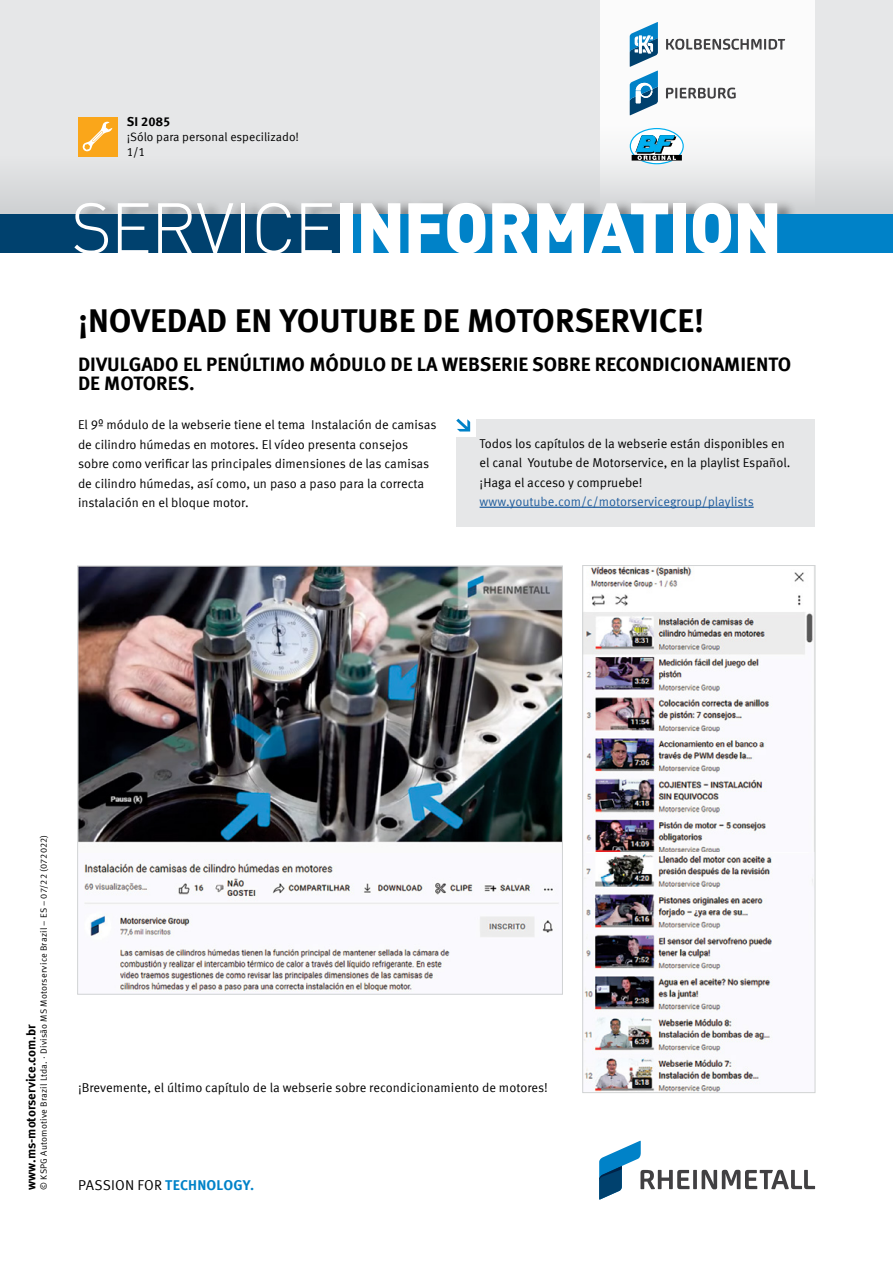
<style>
.page{position:relative;width:893px;height:1263px;background:#fff}
.page>*{position:absolute;margin:0;border:0;box-sizing:border-box;transform-origin:0 0}
.t1{font:900 70.5px "DIN Offc";letter-spacing:-.025em;color:#fff}
.t2{font:700 33px "Meta Offc Pro";color:#000}
.t3{font:700 19.5px/19.5px "Meta Offc Pro";color:#000}
.t4{font:700 14.25px "Meta Offc Pro";letter-spacing:.01em;color:#0082c8}
.t5{font:12.75px/19.5px "Meta Offc Pro Norm";color:#000}
.t6{font:12.75px "Meta Offc Pro Norm";color:#215e9e}
.t7{font:700 12.75px "Meta Offc Pro";color:#000}
.t8{font:12px "Meta Offc Pro Norm";color:#000}
.t9{font:9px "Meta Offc Pro Norm";letter-spacing:.025em;color:#000}
.s1{font-weight:300}
.s2{font-family:"Meta Offc Pro Norm";font-weight:400;color:#000}
</style>
<div class="page">
<div style="left:0;top:0;width:893px;height:224px;background:#e6e7e8"></div>
<div style="left:0;top:156px;width:893px;height:58px;background:#dcdddf"></div>
<div style="left:77px;top:198px;width:720px;height:16px;background:#000;opacity:.4"></div>
<div style="left:0;top:214px;width:893px;height:39px;background:#00416e"></div>
<div style="left:347px;top:214px;width:546px;height:39px;background:#0082c8"></div>
<div style="left:78px;top:117px;width:39px;height:39px;background:#faa61a"></div>
<svg style="left:82px;top:121px;width:30px;height:31px"></svg>
<svg style="left:599px;top:1141px;width:216px;height:58px"></svg>
<svg style="left:600px;top:0;width:215px;height:208px;fill:#fbfbfb"></svg>
<svg style="left:666px;top:88px;width:70px;height:11px"></svg>
<svg style="left:630px;top:128px;width:54px;height:36px;background:#88bbce"></svg>
<svg style="left:630px;top:22px;width:28px;height:93px;background:#71a6c6"></svg>
<svg style="left:666px;top:39px;width:119px;height:11px"></svg>
<div style="left:456px;top:419px;width:359px;height:107px;background:#e6e7e8"></div>
<hr style="left:480px;top:507px;width:274px;height:1px;background:#215e9e">
<div style="left:456px;top:419px;width:20px;height:18px;background:#fff"></div>
<svg style="left:456px;top:419px;width:14px;height:12px"></svg>
<img style="left:79px;top:568px;width:482px;height:424px">
<img style="left:584px;top:567px;width:229px;height:285px">
<img style="left:584px;top:852px;width:229px;height:239px">
<div style="left:582px;top:565px;width:233px;height:528px;border:1px solid #d1d3d4"></div>
<p class="t7" style="left:127px;top:111px;width:45px">SI 2085</p>
<p class="t8" style="left:127px;top:128px;width:174px">¡Sólo para personal especilizado!</p>
<p class="t8" style="left:127px;top:143px;width:20px">1/1</p>
<h1 class="t1" style="left:71px;top:181px;width:713px"><span class="s1">SERVICE</span>INFORMATION</h1>
<h2 class="t2" style="left:78px;top:294px;width:628px">¡NOVEDAD EN YOUTUBE DE MOTORSERVICE!</h2>
<h3 class="t3" style="left:78px;top:353px;width:715px">DIVULGADO EL PENÚLTIMO MÓDULO DE LA WEBSERIE SOBRE RECONDICIONAMIENTO<br>DE MOTORES.</h3>
<p class="t5" style="left:78px;top:414px;width:360px">El 9º módulo de la webserie tiene el tema Instalación de camisas de cilindro húmedas en motores. El vídeo presenta consejos sobre como verificar las principales dimensiones de las camisas de cilindro húmedas, así como, un paso a paso para la correcta instalación en el bloque motor.</p>
<p class="t5" style="left:480px;top:433px;width:312px">Todos los capítulos de la webserie están disponibles en el canal Youtube de Motorservice, en la playlist Español. ¡Haga el acceso y compruebe!</p>
<p class="t6" style="left:480px;top:492px;width:276px">www.youtube.com/c/motorservicegroup/playlists</p>
<p class="t9" style="left:37px;top:1190px;width:357px;rotate:-90deg">© KSPG Automotive Brazil Ltda. · Divisão MS Motorservice Brazil – ES – 07/22 (072022)</p>
<p class="t7" style="left:21px;top:1190px;width:167px;rotate:-90deg">www.ms-motorservice.com.br</p>
<p class="t5" style="left:78px;top:1077px;width:471px">¡Brevemente, el último capítulo de la webserie sobre recondicionamiento de motores!</p>
<p class="t4" style="left:78px;top:1173px;width:178px"><span class="s2">PASSION FOR</span> TECHNOLOGY.</p>
</div>
